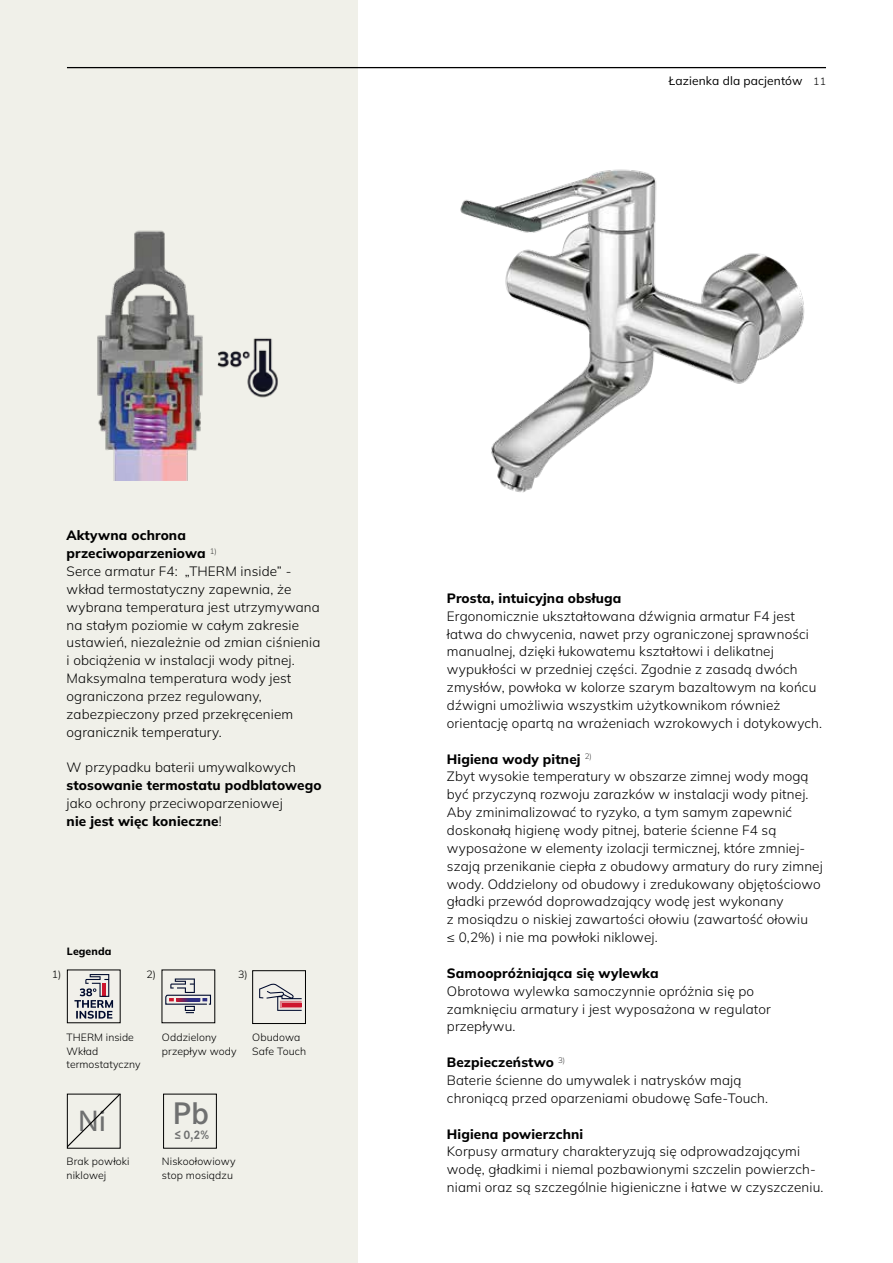
<style>
.page{position:relative;width:893px;height:1263px;background:#fff}
.page>*{position:absolute;margin:0;border:0;box-sizing:border-box;transform-origin:0 0}
.t1{font:600 32.4px "Corporate S";color:#6f7070;scale:1.05 1}
.t2{font:600 30.15px "Corporate S";color:#6f7070;scale:1.04 1}
.t3{font:300 13.5px/17.9px "Mulish";letter-spacing:.01em;color:#000}
.t4{font:800 13.5px "Mulish";letter-spacing:.01em;color:#000}
.t5{font:700 12.75px "Corporate S";color:#6f7070;scale:.96 1}
.t6{font:12px "Mulish";letter-spacing:.01em;color:#000}
.t7{font:300 10.5px/13.8px "Mulish";letter-spacing:.01em;color:#000}
.t8{font:800 10.5px "Mulish";letter-spacing:.01em;color:#000}
.s1{font-weight:800}
</style>
<div class="page">
<div style="left:0;top:0;width:357px;height:1263px;background:#f0f0e9"></div>
<hr style="left:67px;top:67px;width:759px;height:1px;background:#000">
<img style="left:460px;top:169px;width:345px;height:324px">
<svg style="left:74px;top:974px;width:39px;height:45px"></svg>
<svg style="left:259px;top:983px;width:43px;height:28px"></svg>
<div style="left:252px;top:970px;width:54px;height:54px;border:1px solid #000"></div>
<svg style="left:69px;top:1096px;width:50px;height:50px"></svg>
<div style="left:163px;top:1094px;width:54px;height:54px;border:1px solid #000"></div>
<div style="left:185px;top:1006px;width:10px;height:5px;border:1px solid #000a2d"></div>
<svg style="left:165px;top:978px;width:47px;height:27px"></svg>
<img style="left:97px;top:230px;width:181px;height:250px">
<p class="t6" style="left:669px;top:73px;width:135px">Łazienka dla pacjentów</p>
<p class="t7" style="left:813px;top:74px;width:14px">11</p>
<p class="t3" style="left:67px;top:526px;width:255px"><span class="s1">Aktywna ochrona przeciwoparzeniowa</span> <sup>1)<br></sup>Serce armatur F4: „THERM inside” - wkład termostatyczny zapewnia, że wybrana temperatura jest utrzymywana na stałym poziomie w całym zakresie ustawień, niezależnie od zmian ciśnienia i obciążenia w instalacji wody pitnej.<br>Maksymalna temperatura wody jest ograniczona przez regulowany, zabezpieczony przed przekręceniem ogranicznik temperatury.</p>
<p class="t3" style="left:67px;top:758px;width:231px">W przypadku baterii umywalkowych</p>
<p class="t4" style="left:67px;top:776px;width:256px">stosowanie termostatu podblatowego</p>
<p class="t3" style="left:67px;top:794px;width:218px">jako ochrony przeciwoparzeniowej <span class="s1">nie jest więc konieczne</span>!</p>
<p class="t8" style="left:67px;top:944px;width:46px">Legenda</p>
<p class="t7" style="left:52px;top:967px;width:11px">1)</p>
<p class="t7" style="left:146px;top:967px;width:11px">2)</p>
<p class="t7" style="left:238px;top:967px;width:11px">3)</p>
<p class="t7" style="left:67px;top:1030px;width:76px">THERM inside<br>Wkład termostatyczny</p>
<p class="t7" style="left:252px;top:1030px;width:55px">Obudowa<br>Safe Touch</p>
<p class="t7" style="left:162px;top:1030px;width:76px">Oddzielony przepływ wody</p>
<h2 class="t2" style="left:78px;top:1102px;width:29px">Ni</h2>
<h1 class="t1" style="left:173px;top:1091px;width:36px">Pb</h1>
<p class="t5" style="left:175px;top:1125px;width:37px">≤ 0,2%</p>
<p class="t7" style="left:67px;top:1154px;width:65px">Brak powłoki niklowej</p>
<p class="t7" style="left:162px;top:1154px;width:75px">Niskoołowiowy stop mosiądzu</p>
<p class="t4" style="left:447px;top:589px;width:176px">Prosta, intuicyjna obsługa</p>
<p class="t3" style="left:447px;top:606px;width:377px">Ergonomicznie ukształtowana dźwignia armatur F4 jest łatwa do chwycenia, nawet przy ograniczonej sprawności manualnej, dzięki łukowatemu kształtowi i delikatnej wypukłości w przedniej części. Zgodnie z zasadą dwóch zmysłów, powłoka w kolorze szarym bazaltowym na końcu dźwigni umożliwia wszystkim użytkownikom również orientację opartą na wrażeniach wzrokowych i dotykowych.</p>
<p class="t3" style="left:447px;top:749px;width:377px"><span class="s1">Higiena wody pitnej</span> <sup>2)<br></sup>Zbyt wysokie temperatury w obszarze zimnej wody mogą być przyczyną rozwoju zarazków w instalacji wody pitnej.<br>Aby zminimalizować to ryzyko, a tym samym zapewnić doskonałą higienę wody pitnej, baterie ścienne F4 są wyposażone w elementy izolacji termicznej, które zmniej&shy;szają przenikanie ciepła z obudowy armatury do rury zimnej wody. Oddzielony od obudowy i zredukowany objętościowo gładki przewód doprowadzający wodę jest wykonany<br>z mosiądzu o niskiej zawartości ołowiu (zawartość ołowiu<br>≤ 0,2%) i nie ma powłoki niklowej.</p>
<p class="t4" style="left:447px;top:964px;width:213px">Samoopróżniająca się wylewka</p>
<p class="t3" style="left:447px;top:982px;width:325px">Obrotowa wylewka samoczynnie opróżnia się po zamknięciu armatury i jest wyposażona w regulator przepływu.</p>
<p class="t3" style="left:447px;top:1053px;width:323px"><span class="s1">Bezpieczeństwo</span> <sup>3)<br></sup>Baterie ścienne do umywalek i natrysków mają chroniącą przed oparzeniami obudowę Safe-Touch.</p>
<p class="t4" style="left:447px;top:1124px;width:138px">Higiena powierzchni</p>
<p class="t3" style="left:447px;top:1142px;width:378px">Korpusy armatury charakteryzują się odprowadzającymi wodę, gładkimi i niemal pozbawionymi szczelin powierzch&shy;niami oraz są szczególnie higieniczne i łatwe w czyszczeniu.</p>
</div>
